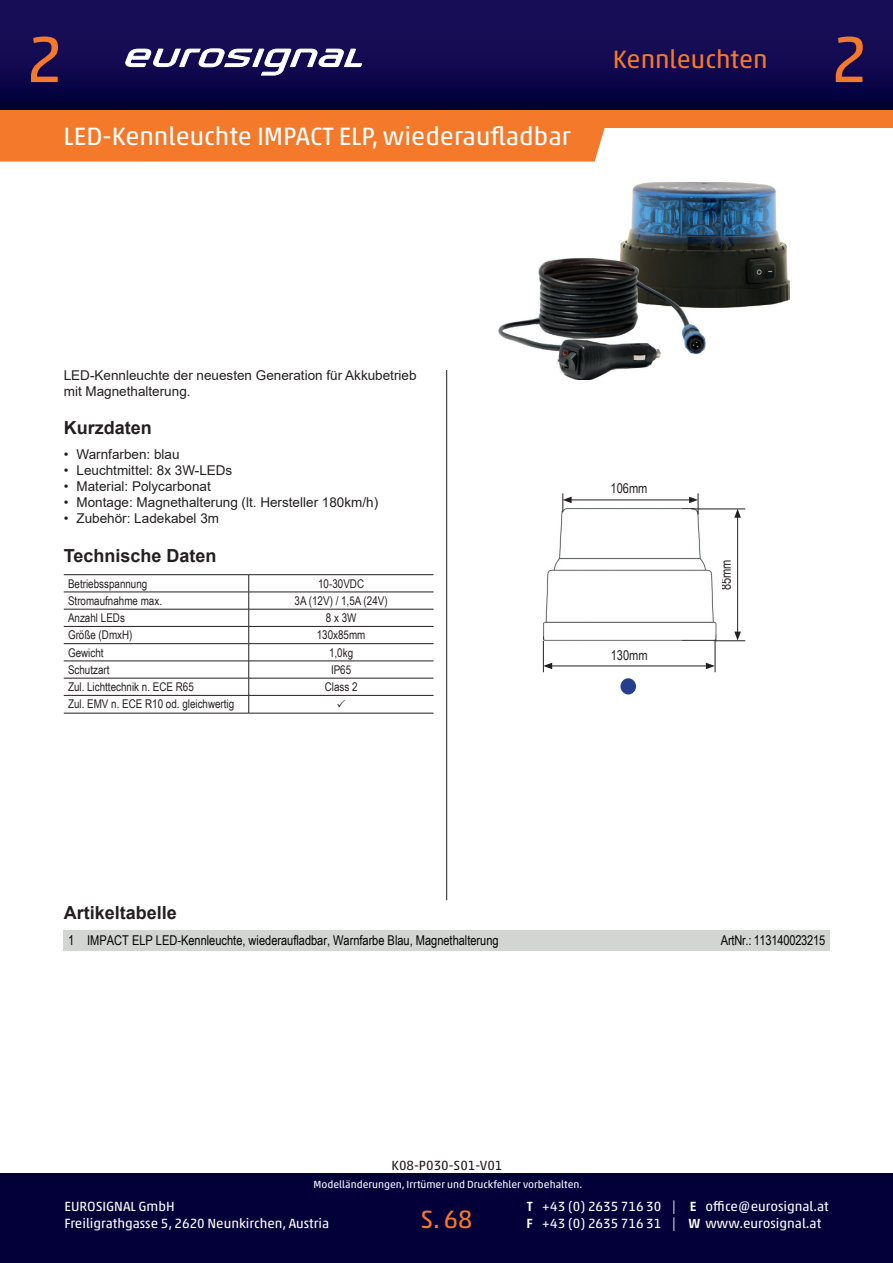
<style>
.page{position:relative;width:893px;height:1263px;background:#fff}
.page>*{position:absolute;margin:0;border:0;box-sizing:border-box;transform-origin:0 0}
.t1{font:66px "Akko Pro";color:#f4792a}
.t2{font:25.5px "Akko Pro";color:#fff}
.t3{font:25.5px "Akko Pro";color:#f4792a}
.t4{font:700 18px "Arial";color:#231f20}
.t5{font:13.5px/16.2px "Arial";color:#231f20}
.t6{font:13.5px/16.5px "Akko Pro";color:#fff}
.t7{font:13.5px "Arial Narrow";color:#000001}
.t8{font:13.5px "Akko Pro";color:#231f20}
.t9{font:13.5px "Arial Narrow";color:#231f20}
.t10{font:12px "Arial Narrow";color:#231f20}
.t11{font:10.5px "Akko Pro";color:#fff}
.s1{font-weight:500}
</style>
<div class="page">
<svg style="left:0;top:0;width:893px;height:110px;background:#0f094c"></svg>
<div style="left:0;top:110px;width:893px;height:18px;background:#f4792a"></div>
<div style="left:0;top:1174px;width:893px;height:89px;background:#030039"></div>
<div style="left:0;top:128px;width:605px;height:34px;background:#f4792a"></div>
<hr style="left:446px;top:370px;width:1px;height:530px;background:#231f20">
<div style="left:582px;top:129px;width:13px;height:30px;background:#f4792a"></div>
<svg style="left:253px;top:49px;width:11px;height:18px"></svg>
<div style="left:253px;top:49px;width:11px;height:18px;border:1px solid #fff"></div>
<svg style="left:261px;top:49px;width:101px;height:26px"></svg>
<svg style="left:125px;top:49px;width:128px;height:18px"></svg>
<div style="left:64px;top:930px;width:21px;height:21px;background:#d3d5d3"></div>
<div style="left:85px;top:930px;width:634px;height:21px;background:#d3d5d3"></div>
<div style="left:719px;top:930px;width:110px;height:21px;background:#d3d5d3"></div>
<hr style="left:64px;top:574px;width:185px;height:1px;background:#231f20">
<hr style="left:249px;top:574px;width:185px;height:1px;background:#231f20">
<hr style="left:64px;top:592px;width:185px;height:1px;background:#231f20">
<hr style="left:249px;top:592px;width:185px;height:1px;background:#231f20">
<hr style="left:64px;top:609px;width:185px;height:1px;background:#231f20">
<hr style="left:249px;top:609px;width:185px;height:1px;background:#231f20">
<hr style="left:64px;top:626px;width:185px;height:1px;background:#231f20">
<hr style="left:249px;top:626px;width:185px;height:1px;background:#231f20">
<hr style="left:64px;top:643px;width:185px;height:1px;background:#231f20">
<hr style="left:249px;top:643px;width:185px;height:1px;background:#231f20">
<hr style="left:64px;top:661px;width:185px;height:1px;background:#231f20">
<hr style="left:249px;top:661px;width:185px;height:1px;background:#231f20">
<hr style="left:64px;top:678px;width:185px;height:1px;background:#231f20">
<hr style="left:249px;top:678px;width:185px;height:1px;background:#231f20">
<hr style="left:64px;top:695px;width:185px;height:1px;background:#231f20">
<hr style="left:249px;top:695px;width:185px;height:1px;background:#231f20">
<svg style="left:248px;top:575px;width:1px;height:138px"></svg>
<hr style="left:64px;top:713px;width:185px;height:1px;background:#231f20">
<hr style="left:249px;top:713px;width:185px;height:1px;background:#231f20">
<div style="left:620px;top:678px;width:16px;height:16px;background:#253f8e;border-radius:50%"></div>
<img style="left:543px;top:509px;width:174px;height:132px">
<hr style="left:543px;top:641px;width:1px;height:31px;background:#231f20">
<hr style="left:715px;top:641px;width:1px;height:31px;background:#231f20">
<hr style="left:550px;top:666px;width:158px;height:1px;background:#231f20">
<svg style="left:543px;top:663px;width:9px;height:6px"></svg>
<svg style="left:706px;top:663px;width:9px;height:6px"></svg>
<hr style="left:569px;top:500px;width:122px;height:1px;background:#231f20">
<svg style="left:563px;top:493px;width:9px;height:19px"></svg>
<svg style="left:689px;top:493px;width:10px;height:21px"></svg>
<hr style="left:715px;top:640px;width:30px;height:1px;background:#231f20">
<hr style="left:691px;top:509px;width:54px;height:1px;background:#231f20">
<hr style="left:737px;top:515px;width:1px;height:119px;background:#231f20">
<svg style="left:734px;top:509px;width:7px;height:9px"></svg>
<svg style="left:734px;top:632px;width:7px;height:9px"></svg>
<img style="left:499px;top:183px;width:291px;height:197px">
<h1 class="t1" style="left:26px;top:19px;width:38px">2</h1>
<h2 class="t2" style="left:64px;top:121px;width:509px">LED-Kennleuchte IMPACT ELP, wiederaufladbar</h2>
<h2 class="t3" style="left:613px;top:44px;width:156px">Kennleuchten</h2>
<h1 class="t1" style="left:831px;top:19px;width:38px">2</h1>
<p class="t5" style="left:64px;top:367px;width:354px">LED-Kennleuchte der neuesten Generation für Akkubetrieb mit Magnethalterung.</p>
<h3 class="t4" style="left:64px;top:415px;width:90px">Kurzdaten</h3>
<p class="t5" style="left:64px;top:446px;width:117px">• Warnfarben: blau</p>
<p class="t5" style="left:64px;top:462px;width:170px">• Leuchtmittel: 8x 3W-LEDs</p>
<p class="t5" style="left:64px;top:478px;width:149px">• Material: Polycarbonat</p>
<p class="t5" style="left:64px;top:494px;width:316px">• Montage: Magnethalterung (lt. Hersteller 180km/h)</p>
<p class="t5" style="left:64px;top:510px;width:157px">• Zubehör: Ladekabel 3m</p>
<h3 class="t4" style="left:64px;top:543px;width:154px">Technische Daten</h3>
<p class="t10" style="left:68px;top:575px;width:81px">Betriebsspannung</p>
<p class="t10" style="left:318px;top:575px;width:47px">10-30VDC</p>
<p class="t10" style="left:68px;top:592px;width:96px">Stromaufnahme max.</p>
<p class="t10" style="left:295px;top:592px;width:95px">3A (12V) / 1,5A (24V)</p>
<p class="t10" style="left:68px;top:609px;width:58px">Anzahl LEDs</p>
<p class="t10" style="left:326px;top:609px;width:32px">8 x 3W</p>
<p class="t10" style="left:68px;top:626px;width:66px">Größe (DmxH)</p>
<p class="t10" style="left:317px;top:626px;width:50px">130x85mm</p>
<p class="t10" style="left:68px;top:644px;width:37px">Gewicht</p>
<p class="t10" style="left:329px;top:644px;width:26px">1,0kg</p>
<p class="t10" style="left:68px;top:661px;width:43px">Schutzart</p>
<p class="t10" style="left:331px;top:661px;width:22px">IP65</p>
<p class="t10" style="left:68px;top:678px;width:127px">Zul. Lichttechnik n. ECE R65</p>
<p class="t10" style="left:325px;top:678px;width:34px">Class 2</p>
<p class="t10" style="left:68px;top:695px;width:168px">Zul. EMV n. ECE R10 od. gleichwertig</p>
<h3 class="t4" style="left:64px;top:900px;width:115px">Artikeltabelle</h3>
<p class="t9" style="left:611px;top:478px;width:38px">106mm</p>
<p class="t9" style="left:611px;top:645px;width:38px">130mm</p>
<p class="t9" style="left:716px;top:590px;width:32px;rotate:-90deg">85mm</p>
<p class="t7" style="left:68px;top:931px;width:432px">1 IMPACT ELP LED-Kennleuchte, wiederaufladbar, Warnfarbe Blau, Magnethalterung</p>
<p class="t7" style="left:721px;top:931px;width:106px">ArtNr.: 113140023215</p>
<p class="t8" style="left:392px;top:1157px;width:112px">K08-P030-S01-V01</p>
<p class="t11" style="left:313px;top:1178px;width:270px">Modelländerungen, Irrtümer und Druckfehler vorbehalten.</p>
<p class="t6" style="left:64px;top:1198px;width:266px">EUROSIGNAL GmbH<br>Freiligrathgasse 5, 2620 Neunkirchen, Austria</p>
<h2 class="t3" style="left:420px;top:1204px;width:53px">S. 68</h2>
<p class="t6" style="left:526px;top:1198px;width:151px"><span class="s1">T</span> +43 (0) 2635 716 30 |<br><span class="s1">F</span> +43 (0) 2635 716 31 |</p>
<p class="t6" style="left:688px;top:1198px;width:142px"><span class="s1">E</span> office@eurosignal.at<br><span class="s1">W</span> www.eurosignal.at</p>
</div>
